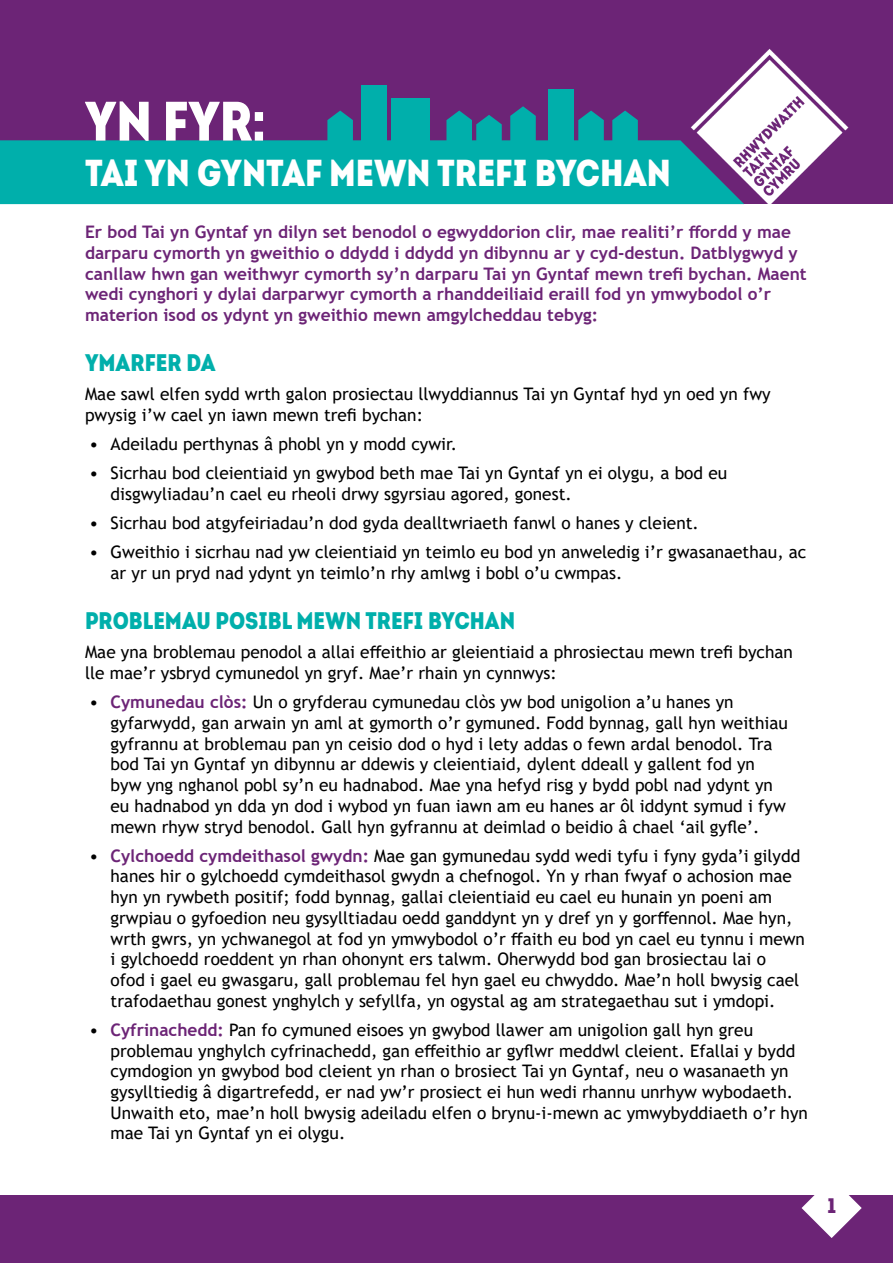
<style>
.page{position:relative;width:893px;height:1263px;background:#fff}
.page>*{position:absolute;margin:0;border:0;box-sizing:border-box;transform-origin:0 0}
.t1{font:55.5px "Intro Cond Black Free";color:#fff}
.t2{font:37.5px "Intro Cond Black Free";color:#fff}
.t3{font:24px "Intro Cond Black Free";color:#00afab}
.t4{font:21px "Intro Cond Black Free";color:#6c2476}
.t5{font:17.25px/20.7px "Trebuchet MS";color:#000}
.t6{font:700 17.25px/20.7px "Trebuchet MS";color:#6c2476}
.s1{font-family:"Impact"}
.s2{font-size:18px}
.s3{font-weight:700;color:#6c2476}
</style>
<div class="page">
<div style="left:0;top:1195px;width:893px;height:68px;background:#6c2476"></div>
<svg style="left:801px;top:1195px;width:61px;height:43px"></svg>
<div style="left:0;top:0;width:893px;height:204px;background:#6c2476"></div>
<div style="left:0;top:140px;width:685px;height:64px;background:#00afab"></div>
<img style="left:685px;top:48px;width:164px;height:157px">
<div style="left:361px;top:85px;width:26px;height:59px;background:#00afab"></div>
<div style="left:391px;top:98px;width:38px;height:44px;background:#00afab"></div>
<svg style="left:446px;top:111px;width:56px;height:41px"></svg>
<svg style="left:510px;top:106px;width:26px;height:38px"></svg>
<svg style="left:327px;top:111px;width:26px;height:37px"></svg>
<div style="left:549px;top:89px;width:25px;height:59px;background:#00afab"></div>
<svg style="left:578px;top:111px;width:26px;height:37px"></svg>
<svg style="left:612px;top:111px;width:26px;height:37px"></svg>
<p class="t1" style="left:85px;top:83px;width:180px">YN FYR<span class="s1">:</span></p>
<p class="t2" style="left:85px;top:147px;width:587px">TAI YN GYNTAF MEWN TREFI BYCHAN</p>
<p class="t6" style="left:85px;top:222px;width:723px">Er bod Tai yn Gyntaf yn dilyn set benodol o egwyddorion clir, mae realiti’r ffordd y mae darparu cymorth yn gweithio o ddydd i ddydd yn dibynnu ar y cyd-destun. Datblygwyd y canllaw hwn gan weithwyr cymorth sy’n darparu Tai yn Gyntaf mewn trefi bychan. Maent wedi cynghori y dylai darparwyr cymorth a rhanddeiliaid eraill fod yn ymwybodol o’r materion isod os ydynt yn gweithio mewn amgylcheddau tebyg:</p>
<p class="t3" style="left:85px;top:346px;width:132px">YMARFER DA</p>
<p class="t5" style="left:85px;top:384px;width:687px">Mae sawl elfen sydd wrth galon prosiectau llwyddiannus Tai yn Gyntaf hyd yn oed yn fwy pwysig i’w cael yn iawn mewn trefi bychan:</p>
<p class="t5" style="left:89px;top:433px;width:369px"><span class="s2">•</span> Adeiladu perthynas â phobl yn y modd cywir.</p>
<p class="t5" style="left:111px;top:463px;width:618px;text-indent:-21px"><span class="s2">•</span> Sicrhau bod cleientiaid yn gwybod beth mae Tai yn Gyntaf yn ei olygu, a bod eu disgwyliadau’n cael eu rheoli drwy sgyrsiau agored, gonest.</p>
<p class="t5" style="left:89px;top:513px;width:611px"><span class="s2">•</span> Sicrhau bod atgyfeiriadau’n dod gyda dealltwriaeth fanwl o hanes y cleient.</p>
<p class="t5" style="left:111px;top:542px;width:697px;text-indent:-21px"><span class="s2">•</span> Gweithio i sicrhau nad yw cleientiaid yn teimlo eu bod yn anweledig i’r gwasanaethau, ac ar yr un pryd nad ydynt yn teimlo’n rhy amlwg i bobl o’u cwmpas.</p>
<p class="t3" style="left:85px;top:604px;width:432px">PROBLEMAU POSIBL MEWN TREFI BYCHAN</p>
<p class="t5" style="left:85px;top:642px;width:709px">Mae yna broblemau penodol a allai effeithio ar gleientiaid a phrosiectau mewn trefi bychan lle mae’r ysbryd cymunedol yn gryf. Mae’r rhain yn cynnwys:</p>
<p class="t5" style="left:111px;top:692px;width:679px;text-indent:-21px"><span class="s2">•</span> <span class="s3">Cymunedau clòs:</span> Un o gryfderau cymunedau clòs yw bod unigolion a’u hanes yn gyfarwydd, gan arwain yn aml at gymorth o’r gymuned. Fodd bynnag, gall hyn weithiau gyfrannu at broblemau pan yn ceisio dod o hyd i lety addas o fewn ardal benodol. Tra bod Tai yn Gyntaf yn dibynnu ar ddewis y cleientiaid, dylent ddeall y gallent fod yn byw yng nghanol pobl sy’n eu hadnabod. Mae yna hefyd risg y bydd pobl nad ydynt yn eu hadnabod yn dda yn dod i wybod yn fuan iawn am eu hanes ar ôl iddynt symud i fyw mewn rhyw stryd benodol. Gall hyn gyfrannu at deimlad o beidio â chael ‘ail gyfle’.</p>
<p class="t5" style="left:111px;top:845px;width:696px;text-indent:-21px"><span class="s2">•</span> <span class="s3">Cylchoedd cymdeithasol gwydn:</span> Mae gan gymunedau sydd wedi tyfu i fyny gyda’i gilydd hanes hir o gylchoedd cymdeithasol gwydn a chefnogol. Yn y rhan fwyaf o achosion mae hyn yn rywbeth positif; fodd bynnag, gallai cleientiaid eu cael eu hunain yn poeni am grwpiau o gyfoedion neu gysylltiadau oedd ganddynt yn y dref yn y gorffennol. Mae hyn, wrth gwrs, yn ychwanegol at fod yn ymwybodol o’r ffaith eu bod yn cael eu tynnu i mewn i gylchoedd roeddent yn rhan ohonynt ers talwm. Oherwydd bod gan brosiectau lai o<br>ofod i gael eu gwasgaru, gall problemau fel hyn gael eu chwyddo. Mae’n holl bwysig cael trafodaethau gonest ynghylch y sefyllfa, yn ogystal ag am strategaethau sut i ymdopi.</p>
<p class="t5" style="left:111px;top:1019px;width:699px;text-indent:-21px"><span class="s2">•</span> <span class="s3">Cyfrinachedd:</span> Pan fo cymuned eisoes yn gwybod llawer am unigolion gall hyn greu problemau ynghylch cyfrinachedd, gan effeithio ar gyflwr meddwl cleient. Efallai y bydd cymdogion yn gwybod bod cleient yn rhan o brosiect Tai yn Gyntaf, neu o wasanaeth yn gysylltiedig â digartrefedd, er nad yw’r prosiect ei hun wedi rhannu unrhyw wybodaeth.<br>Unwaith eto, mae’n holl bwysig adeiladu elfen o brynu-i-mewn ac ymwybyddiaeth o’r hyn mae Tai yn Gyntaf yn ei olygu.</p>
<p class="t4" style="left:827px;top:1191px;width:10px">1</p>
</div>
